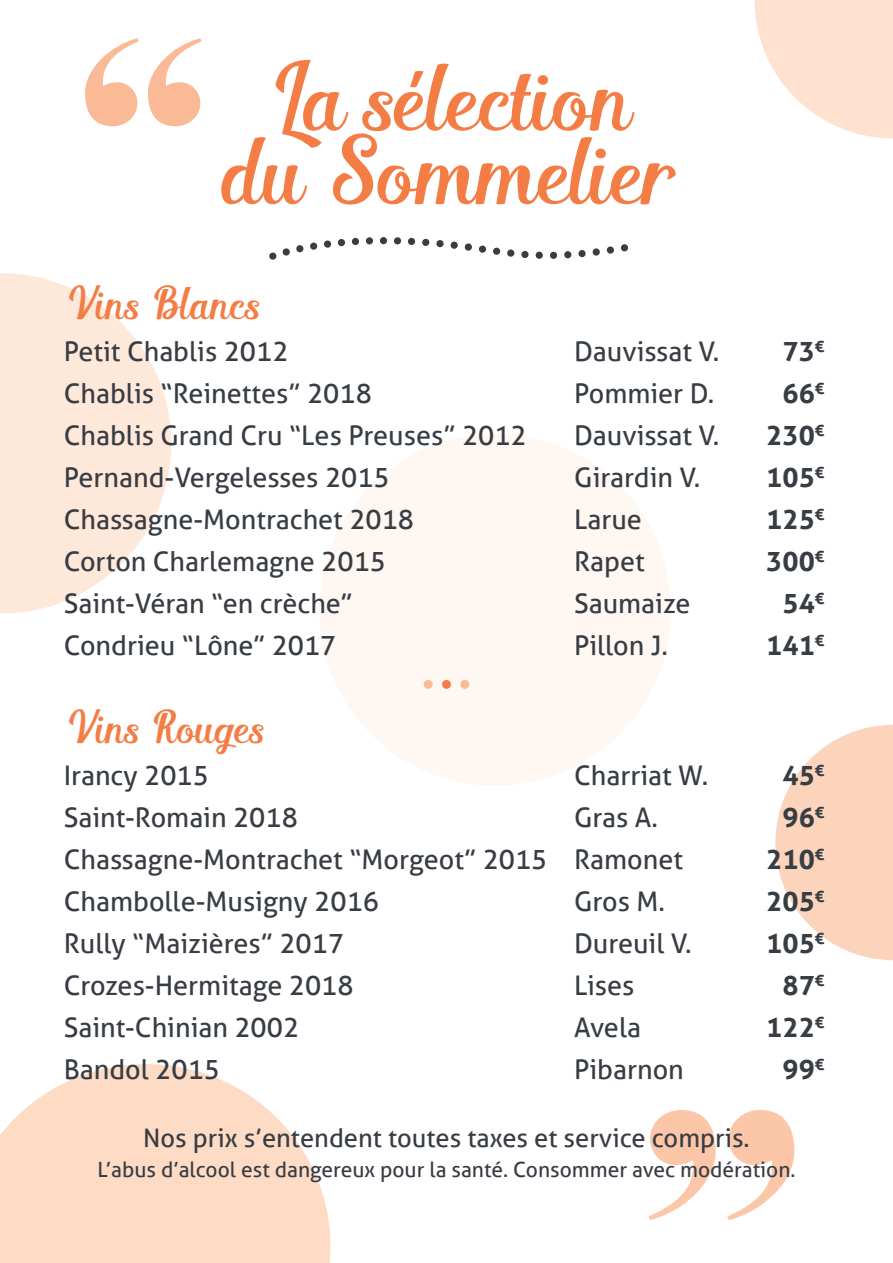
<style>
.page{position:relative;width:893px;height:1263px;background:#fff}
.page>*{position:absolute;margin:0;border:0;box-sizing:border-box;transform-origin:0 0}
.t1{font:93.3px/73.5px "Shintia Script";letter-spacing:.015em;color:#f47d46;text-align:center}
.t2{font:45px "Shintia Script";letter-spacing:.01em;color:#f47d46}
.t3{font:27px "Aller";color:#383d44}
.t4{font:700 27px "Aller";color:#383d44}
.t5{font:25.5px "Aller";color:#383d44}
.t6{font:21px "Aller";color:#383d44}
</style>
<div class="page">
<svg style="left:0;top:273px;width:171px;height:340px;fill:#fee8da"></svg>
<svg style="left:0;top:1064px;width:330px;height:199px;fill:#fddbc5"></svg>
<svg style="left:755px;top:0;width:138px;height:138px"></svg>
<div style="left:319px;top:434px;width:352px;height:351px;background:#fef7f2;border-radius:50%"></div>
<svg style="left:775px;top:725px;width:118px;height:235px"></svg>
<svg style="left:85px;top:38px;width:117px;height:88px"></svg>
<svg style="left:648px;top:1110px;width:146px;height:110px"></svg>
<svg style="left:282px;top:237px;width:119px;height:19px"></svg>
<svg style="left:422px;top:239px;width:206px;height:20px"></svg>
<svg style="left:408px;top:238px;width:7px;height:7px"></svg>
<svg style="left:269px;top:252px;width:7px;height:8px"></svg>
<svg style="left:424px;top:680px;width:9px;height:9px"></svg>
<svg style="left:442px;top:680px;width:9px;height:9px"></svg>
<svg style="left:460px;top:680px;width:9px;height:9px"></svg>
<p class="t1" style="left:221px;top:59px;width:456px">La sélection du Sommelier</p>
<p class="t2" style="left:64px;top:273px;width:197px">Vins Blancs</p>
<p class="t3" style="left:64px;top:335px;width:226px">Petit Chablis 2012</p>
<p class="t3" style="left:574px;top:335px;width:147px">Dauvissat V.</p>
<p class="t4" style="left:782px;top:334px;width:43px">73<sup>€</sup></p>
<p class="t3" style="left:64px;top:377px;width:310px">Chablis “Reinettes” 2018</p>
<p class="t3" style="left:574px;top:377px;width:142px">Pommier D.</p>
<p class="t4" style="left:782px;top:376px;width:43px">66<sup>€</sup></p>
<p class="t3" style="left:64px;top:419px;width:464px">Chablis Grand Cru “Les Preuses” 2012</p>
<p class="t3" style="left:574px;top:419px;width:147px">Dauvissat V.</p>
<p class="t4" style="left:766px;top:418px;width:60px">230<sup>€</sup></p>
<p class="t3" style="left:64px;top:461px;width:327px">Pernand-Vergelesses 2015</p>
<p class="t3" style="left:574px;top:461px;width:128px">Girardin V.</p>
<p class="t4" style="left:766px;top:460px;width:60px">105<sup>€</sup></p>
<p class="t3" style="left:64px;top:503px;width:352px">Chassagne-Montrachet 2018</p>
<p class="t3" style="left:574px;top:503px;width:69px">Larue</p>
<p class="t4" style="left:766px;top:502px;width:60px">125<sup>€</sup></p>
<p class="t3" style="left:64px;top:545px;width:324px">Corton Charlemagne 2015</p>
<p class="t3" style="left:574px;top:545px;width:72px">Rapet</p>
<p class="t4" style="left:766px;top:544px;width:60px">300<sup>€</sup></p>
<p class="t3" style="left:64px;top:587px;width:290px">Saint-Véran “en crèche”</p>
<p class="t3" style="left:574px;top:587px;width:118px">Saumaize</p>
<p class="t4" style="left:782px;top:586px;width:43px">54<sup>€</sup></p>
<p class="t3" style="left:64px;top:629px;width:274px">Condrieu “Lône” 2017</p>
<p class="t3" style="left:574px;top:629px;width:95px">Pillon J.</p>
<p class="t4" style="left:766px;top:628px;width:60px">141<sup>€</sup></p>
<p class="t2" style="left:64px;top:697px;width:202px">Vins Rouges</p>
<p class="t3" style="left:64px;top:759px;width:147px">Irancy 2015</p>
<p class="t3" style="left:574px;top:759px;width:136px">Charriat W.</p>
<p class="t4" style="left:782px;top:759px;width:43px">45<sup>€</sup></p>
<p class="t3" style="left:64px;top:801px;width:236px">Saint-Romain 2018</p>
<p class="t3" style="left:574px;top:801px;width:85px">Gras A.</p>
<p class="t4" style="left:782px;top:801px;width:43px">96<sup>€</sup></p>
<p class="t3" style="left:64px;top:843px;width:621px">Chassagne-Montrachet “Morgeot” 2015 Ramonet</p>
<p class="t4" style="left:766px;top:843px;width:60px">210<sup>€</sup></p>
<p class="t3" style="left:64px;top:885px;width:317px">Chambolle-Musigny 2016</p>
<p class="t3" style="left:574px;top:885px;width:92px">Gros M.</p>
<p class="t4" style="left:766px;top:885px;width:60px">205<sup>€</sup></p>
<p class="t3" style="left:64px;top:927px;width:282px">Rully “Maizières” 2017</p>
<p class="t3" style="left:574px;top:927px;width:119px">Dureuil V.</p>
<p class="t4" style="left:766px;top:927px;width:60px">105<sup>€</sup></p>
<p class="t3" style="left:64px;top:969px;width:291px">Crozes-Hermitage 2018</p>
<p class="t3" style="left:574px;top:969px;width:62px">Lises</p>
<p class="t4" style="left:782px;top:969px;width:43px">87<sup>€</sup></p>
<p class="t3" style="left:64px;top:1011px;width:237px">Saint-Chinian 2002</p>
<p class="t3" style="left:574px;top:1011px;width:68px">Avela</p>
<p class="t4" style="left:766px;top:1011px;width:60px">122<sup>€</sup></p>
<p class="t3" style="left:64px;top:1053px;width:158px">Bandol 2015</p>
<p class="t3" style="left:574px;top:1053px;width:111px">Pibarnon</p>
<p class="t4" style="left:782px;top:1053px;width:43px">99<sup>€</sup></p>
<p class="t5" style="left:143px;top:1123px;width:608px">Nos prix s’entendent toutes taxes et service compris.</p>
<p class="t6" style="left:97px;top:1157px;width:700px">L’abus d’alcool est dangereux pour la santé. Consommer avec modération.</p>
</div>
